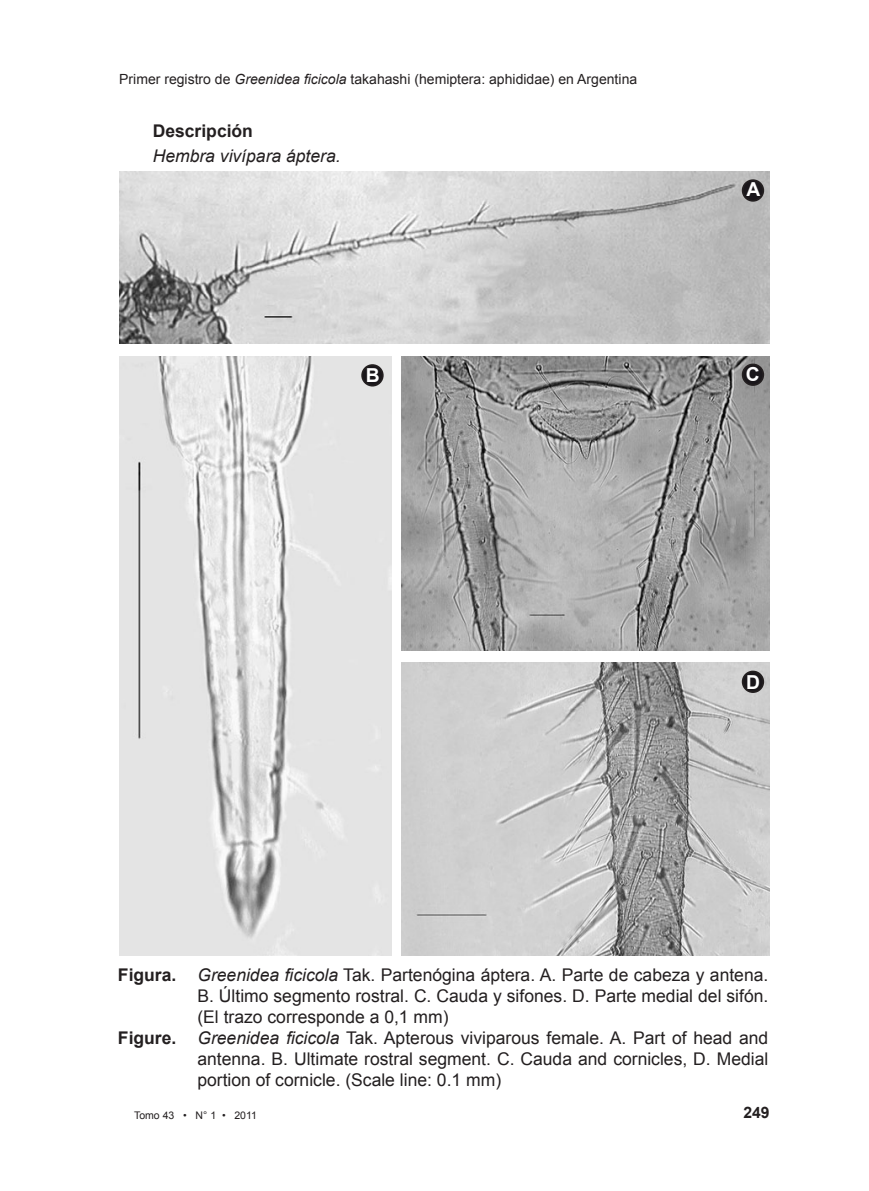
<style>
.page{position:relative;width:869px;height:1191px;background:#fff}
.page>*{position:absolute;margin:0;border:0;box-sizing:border-box;transform-origin:0 0}
.t1{font:700 19.25px "Arial";color:#fff}
.t2{font:17.5px "Arial";color:#231f20}
.t3{font:italic 17.5px "Arial";color:#231f20}
.t4{font:700 17.5px "Arial";color:#231f20}
.t5{font:700 15.75px "Arial";color:#231f20}
.t6{font:14px "Arial";color:#231f20}
.t7{font:10.5px "Arial";color:#231f20}
.s1{font-style:italic}
.s2{font-weight:700}
</style>
<div class="page">
<img style="left:119px;top:172px;width:650px;height:171px">
<img style="left:401px;top:356px;width:368px;height:294px">
<img style="left:401px;top:662px;width:368px;height:293px">
<img style="left:119px;top:356px;width:272px;height:599px">
<div style="left:742px;top:180px;width:20px;height:21px;background:#1a171b;border-radius:50%"></div>
<div style="left:741px;top:179px;width:22px;height:23px;border:2px solid #231f20;border-radius:50%"></div>
<div style="left:362px;top:365px;width:20px;height:21px;background:#1a171b;border-radius:50%"></div>
<div style="left:361px;top:364px;width:22px;height:22px;border:2px solid #231f20;border-radius:50%"></div>
<div style="left:742px;top:364px;width:20px;height:21px;background:#1a171b;border-radius:50%"></div>
<div style="left:741px;top:363px;width:22px;height:23px;border:2px solid #231f20;border-radius:50%"></div>
<div style="left:742px;top:671px;width:20px;height:21px;background:#1a171b;border-radius:50%"></div>
<div style="left:741px;top:670px;width:22px;height:23px;border:2px solid #231f20;border-radius:50%"></div>
<p class="t6" style="left:119px;top:70px;width:519px">Primer registro de <span class="s1">Greenidea ficicola</span> takahashi (hemiptera: aphididae) en Argentina</p>
<p class="t4" style="left:153px;top:119px;width:102px">Descripción</p>
<p class="t3" style="left:153px;top:144px;width:189px">Hembra vivípara áptera.</p>
<p class="t1" style="left:746px;top:177px;width:15px">A</p>
<p class="t1" style="left:366px;top:363px;width:15px">B</p>
<p class="t1" style="left:745px;top:362px;width:15px">C</p>
<p class="t1" style="left:745px;top:669px;width:15px">D</p>
<p class="t2" style="left:118px;top:963px;width:651px"><span class="s2">Figura.</span> <span class="s1">Greenidea ficicola</span> Tak. Partenógina áptera. A. Parte de cabeza y antena.</p>
<p class="t2" style="left:197px;top:984px;width:572px">B. Último segmento rostral. C. Cauda y sifones. D. Parte medial del sifón.</p>
<p class="t2" style="left:197px;top:1005px;width:252px">(El trazo corresponde a 0,1 mm)</p>
<p class="t2" style="left:118px;top:1026px;width:651px"><span class="s2">Figure.</span> <span class="s1">Greenidea ficicola</span> Tak. Apterous viviparous female. A. Part of head and</p>
<p class="t2" style="left:197px;top:1047px;width:572px">antenna. B. Ultimate rostral segment. C. Cauda and cornicles, D. Medial</p>
<p class="t2" style="left:197px;top:1068px;width:305px">portion of cornicle. (Scale line: 0.1 mm)</p>
<p class="t7" style="left:134px;top:1108px;width:124px">Tomo 43 • N° 1 • 2011</p>
<p class="t5" style="left:743px;top:1102px;width:28px">249</p>
</div>
